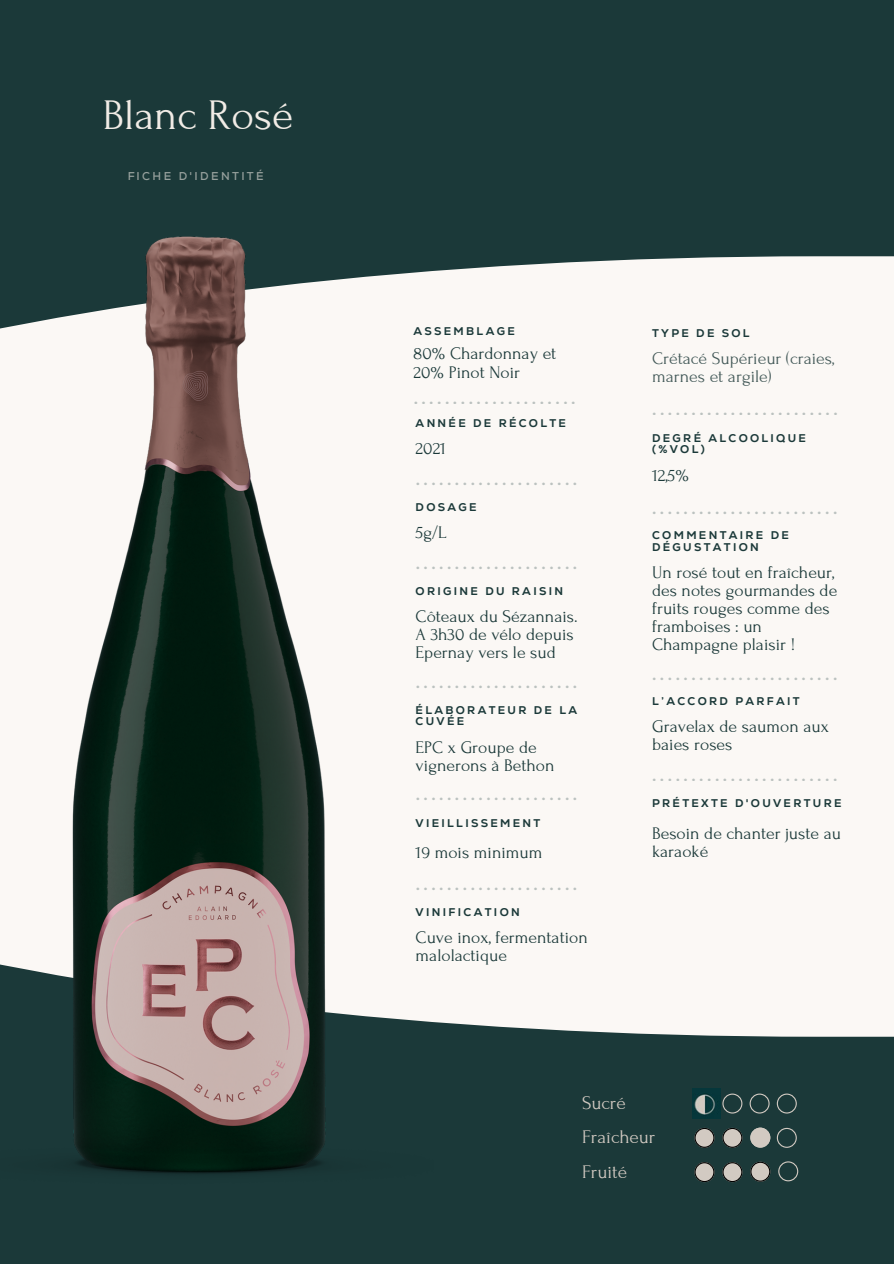
<style>
.page{position:relative;width:894px;height:1264px;background:#fff}
.page>*{position:absolute;margin:0;border:0;box-sizing:border-box;transform-origin:0 0}
.t1{font:43.5px "Forum";color:#f1ece6}
.t2{font:19.2px "Forum";color:#d2cac2}
.t3{font:17.7px/18px "Forum";color:#1b3939}
.t4{font:17.7px/18px "Forum";color:#435958}
.t5{font:800 16.95px "Nexa";color:#1b3939}
.t6{font:700 11.4px "Nexa";letter-spacing:.205em;color:#f1ece6}
.t7{font:800 11.1px/11.2px "Nexa";letter-spacing:.21em;color:#1b3939}
</style>
<div class="page">
<div style="left:0;top:0;width:893px;height:1263px;background:#1b3939"></div>
<div style="left:0;top:256px;width:893px;height:780px;background:#fbf8f5"></div>
<svg style="left:694px;top:1127px;width:20px;height:20px"></svg>
<svg style="left:694px;top:1162px;width:20px;height:20px"></svg>
<svg style="left:722px;top:1127px;width:20px;height:20px"></svg>
<svg style="left:722px;top:1162px;width:20px;height:20px"></svg>
<svg style="left:722px;top:1093px;width:20px;height:20px"></svg>
<svg style="left:749px;top:1093px;width:20px;height:20px"></svg>
<svg style="left:776px;top:1127px;width:20px;height:20px"></svg>
<svg style="left:776px;top:1093px;width:20px;height:20px"></svg>
<svg style="left:750px;top:1161px;width:20px;height:20px"></svg>
<svg style="left:750px;top:1127px;width:20px;height:20px"></svg>
<img style="left:0;top:236px;width:433px;height:938px">
<svg style="left:778px;top:1161px;width:20px;height:20px"></svg>
<img style="left:692px;top:1088px;width:28px;height:30px">
<p class="t1" style="left:103px;top:91px;width:192px">Blanc Rosé</p>
<p class="t6" style="left:127px;top:170px;width:138px">FICHE D'IDENTITÉ</p>
<p class="t7" style="left:413px;top:325px;width:103px">ASSEMBLAGE</p>
<p class="t3" style="left:413px;top:345px;width:144px">80% Chardonnay et</p>
<p class="t3" style="left:413px;top:363px;width:108px">20% Pinot Noir</p>
<p class="t5" style="left:413px;top:387px;width:163px">.....................</p>
<p class="t7" style="left:415px;top:417px;width:152px">ANNÉE DE RÉCOLTE</p>
<p class="t3" style="left:415px;top:439px;width:32px">2021</p>
<p class="t5" style="left:415px;top:468px;width:163px">.....................</p>
<p class="t7" style="left:415px;top:501px;width:62px">DOSAGE</p>
<p class="t3" style="left:415px;top:523px;width:32px">5g/L</p>
<p class="t5" style="left:415px;top:552px;width:163px">.....................</p>
<p class="t7" style="left:415px;top:585px;width:149px">ORIGINE DU RAISIN</p>
<p class="t3" style="left:415px;top:607px;width:163px">Côteaux du Sézannais.<br>A 3h30 de vélo depuis<br>Epernay vers le sud</p>
<p class="t5" style="left:415px;top:671px;width:163px">.....................</p>
<p class="t7" style="left:415px;top:704px;width:163px">ÉLABORATEUR DE LA<br>CUVÉE</p>
<p class="t3" style="left:415px;top:738px;width:140px">EPC x Groupe de vignerons à Bethon</p>
<p class="t5" style="left:415px;top:783px;width:163px">.....................</p>
<p class="t7" style="left:415px;top:817px;width:126px">VIEILLISSEMENT</p>
<p class="t3" style="left:415px;top:843px;width:128px">19 mois minimum</p>
<p class="t5" style="left:415px;top:873px;width:163px">.....................</p>
<p class="t7" style="left:415px;top:906px;width:106px">VINIFICATION</p>
<p class="t3" style="left:415px;top:928px;width:174px">Cuve inox, fermentation malolactique</p>
<p class="t7" style="left:652px;top:328px;width:99px">TYPE DE SOL</p>
<p class="t4" style="left:652px;top:350px;width:184px">Crétacé Supérieur (craies, marnes et argile)</p>
<p class="t5" style="left:652px;top:397px;width:187px">........................</p>
<p class="t7" style="left:652px;top:432px;width:155px">DEGRÉ ALCOOLIQUE (%VOL)</p>
<p class="t3" style="left:652px;top:467px;width:38px">12,5%</p>
<p class="t5" style="left:652px;top:497px;width:187px">........................</p>
<p class="t7" style="left:652px;top:530px;width:138px">COMMENTAIRE DE<br>DÉGUSTATION</p>
<p class="t3" style="left:652px;top:563px;width:187px">Un rosé tout en fraîcheur, des notes gourmandes de fruits rouges comme des framboises : un<br>Champagne plaisir !</p>
<p class="t5" style="left:652px;top:663px;width:187px">........................</p>
<p class="t7" style="left:652px;top:696px;width:149px">L’ACCORD PARFAIT</p>
<p class="t3" style="left:652px;top:718px;width:178px">Gravelax de saumon aux baies roses</p>
<p class="t5" style="left:652px;top:763px;width:187px">........................</p>
<p class="t7" style="left:652px;top:797px;width:191px">PRÉTEXTE D'OUVERTURE</p>
<p class="t3" style="left:652px;top:824px;width:190px">Besoin de chanter juste au karaoké</p>
<p class="t2" style="left:582px;top:1092px;width:45px">Sucré</p>
<p class="t2" style="left:582px;top:1126px;width:75px">Fraîcheur</p>
<p class="t2" style="left:582px;top:1161px;width:46px">Fruité</p>
</div>
